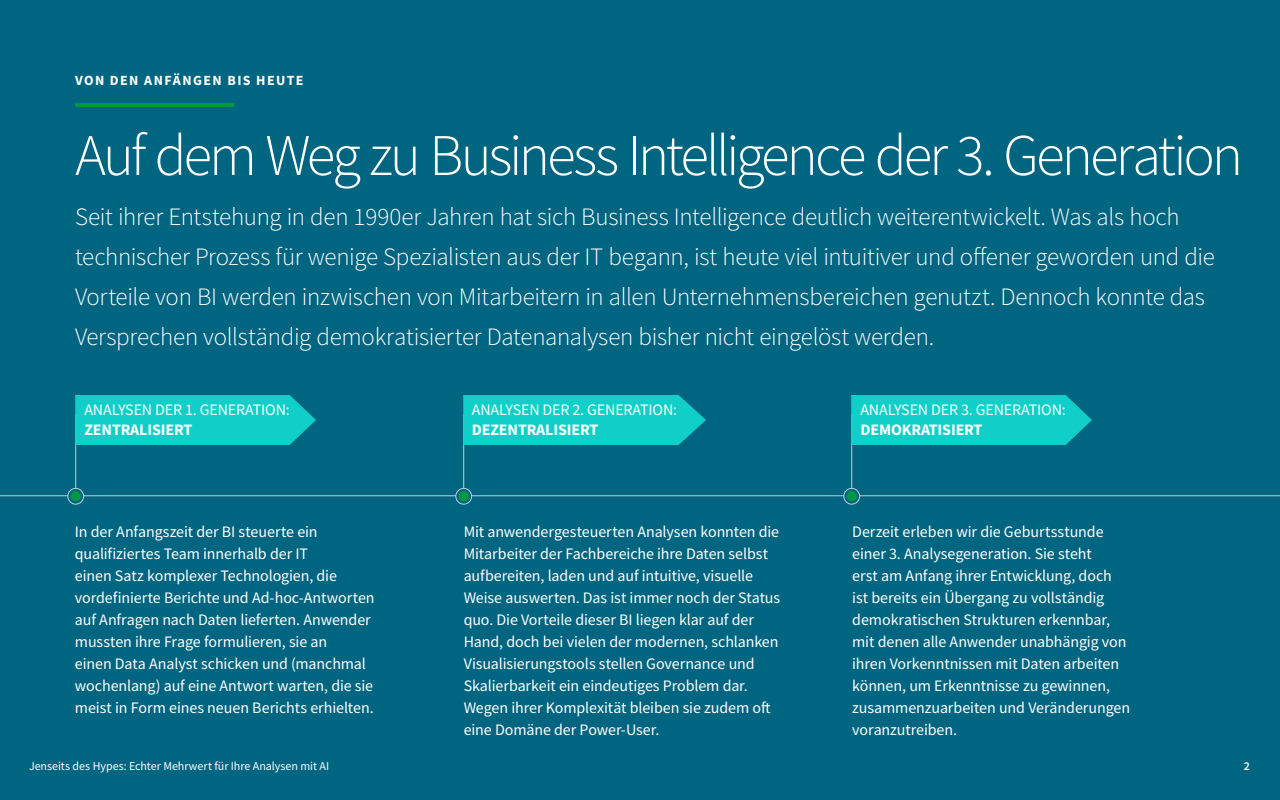
<style>
.page{position:relative;width:1280px;height:800px;background:#006580}
.page>*{position:absolute;margin:0;border:0;box-sizing:border-box;transform-origin:0 0}
.t1{font:300 59px "Source Sans Pro";letter-spacing:-.055em;color:#fff}
.t2{font:300 25px/40px "Source Sans Pro";letter-spacing:-.01em;color:#fff}
.t3{font:16px/22px "Source Sans Pro";letter-spacing:-.01em;color:#fff}
.t4{font:700 16px "Source Sans Pro";letter-spacing:-.01em;color:#fff}
.t5{font:700 14px "Source Sans Pro";letter-spacing:.1em;color:#fff}
.t6{font:12px "Source Sans Pro";letter-spacing:-.005em;color:#fff}
.t7{font:600 12px "Source Sans Pro";color:#fff}
</style>
<div class="page">
<hr style="left:75px;top:103px;width:159px;height:4px;background:#009845">
<hr style="left:0;top:495px;width:1280px;height:1px;background:#c4cfda">
<hr style="left:75px;top:415px;width:1px;height:80px;background:#c4cfda">
<hr style="left:463px;top:415px;width:1px;height:80px;background:#c4cfda">
<hr style="left:851px;top:415px;width:1px;height:80px;background:#c4cfda">
<svg style="left:68px;top:488px;width:16px;height:16px"></svg>
<div style="left:67px;top:488px;width:17px;height:17px;border:1px solid #c4cfda;border-radius:50%"></div>
<svg style="left:456px;top:488px;width:16px;height:16px"></svg>
<div style="left:455px;top:488px;width:17px;height:17px;border:1px solid #c4cfda;border-radius:50%"></div>
<svg style="left:844px;top:488px;width:16px;height:16px"></svg>
<div style="left:843px;top:488px;width:17px;height:17px;border:1px solid #c4cfda;border-radius:50%"></div>
<div style="left:71px;top:491px;width:10px;height:10px;background:#009845;border-radius:50%"></div>
<div style="left:459px;top:491px;width:10px;height:10px;background:#009845;border-radius:50%"></div>
<div style="left:847px;top:491px;width:10px;height:10px;background:#009845;border-radius:50%"></div>
<div style="left:463px;top:395px;width:243px;height:50px;background:#10cfc9"></div>
<div style="left:75px;top:395px;width:241px;height:50px;background:#10cfc9"></div>
<div style="left:851px;top:395px;width:241px;height:50px;background:#10cfc9"></div>
<p class="t5" style="left:75px;top:71px;width:230px">VON DEN ANFÄNGEN BIS HEUTE</p>
<h1 class="t1" style="left:75px;top:119px;width:1170px">Auf dem Weg zu Business Intelligence der 3. Generation</h1>
<p class="t2" style="left:75px;top:197px;width:1141px">Seit ihrer Entstehung in den 1990er Jahren hat sich Business Intelligence deutlich weiterentwickelt. Was als hoch technischer Prozess für wenige Spezialisten aus der IT begann, ist heute viel intuitiver und offener geworden und die Vorteile von BI werden inzwischen von Mitarbeitern in allen Unternehmensbereichen genutzt. Dennoch konnte das Versprechen vollständig demokratisierter Datenanalysen bisher nicht eingelöst werden.</p>
<p class="t3" style="left:84px;top:399px;width:207px">ANALYSEN DER 1. GENERATION:</p>
<p class="t4" style="left:84px;top:419px;width:109px">ZENTRALISIERT</p>
<p class="t3" style="left:75px;top:521px;width:301px">In der Anfangszeit der BI steuerte ein qualifiziertes Team innerhalb der IT<br>einen Satz komplexer Technologien, die vordefinierte Berichte und Ad-hoc-Antworten auf Anfragen nach Daten lieferten. Anwender mussten ihre Frage formulieren, sie an<br>einen Data Analyst schicken und (manchmal wochenlang) auf eine Antwort warten, die sie meist in Form eines neuen Berichts erhielten.</p>
<p class="t3" style="left:472px;top:399px;width:207px">ANALYSEN DER 2. GENERATION:</p>
<p class="t4" style="left:472px;top:419px;width:128px">DEZENTRALISIERT</p>
<p class="t3" style="left:860px;top:399px;width:207px">ANALYSEN DER 3. GENERATION:</p>
<p class="t4" style="left:860px;top:419px;width:124px">DEMOKRATISIERT</p>
<p class="t3" style="left:464px;top:521px;width:318px">Mit anwendergesteuerten Analysen konnten die Mitarbeiter der Fachbereiche ihre Daten selbst aufbereiten, laden und auf intuitive, visuelle Weise auswerten. Das ist immer noch der Status quo. Die Vorteile dieser BI liegen klar auf der Hand, doch bei vielen der modernen, schlanken Visualisierungstools stellen Governance und Skalierbarkeit ein eindeutiges Problem dar.<br>Wegen ihrer Komplexität bleiben sie zudem oft eine Domäne der Power-User.</p>
<p class="t3" style="left:852px;top:521px;width:279px">Derzeit erleben wir die Geburtsstunde einer 3. Analysegeneration. Sie steht<br>erst am Anfang ihrer Entwicklung, doch ist bereits ein Übergang zu vollständig demokratischen Strukturen erkennbar, mit denen alle Anwender unabhängig von ihren Vorkenntnissen mit Daten arbeiten können, um Erkenntnisse zu gewinnen, zusammenzuarbeiten und Veränderungen voranzutreiben.</p>
<p class="t6" style="left:29px;top:758px;width:302px">Jenseits des Hypes: Echter Mehrwert für Ihre Analysen mit AI</p>
<p class="t7" style="left:1244px;top:758px;width:8px">2</p>
</div>
